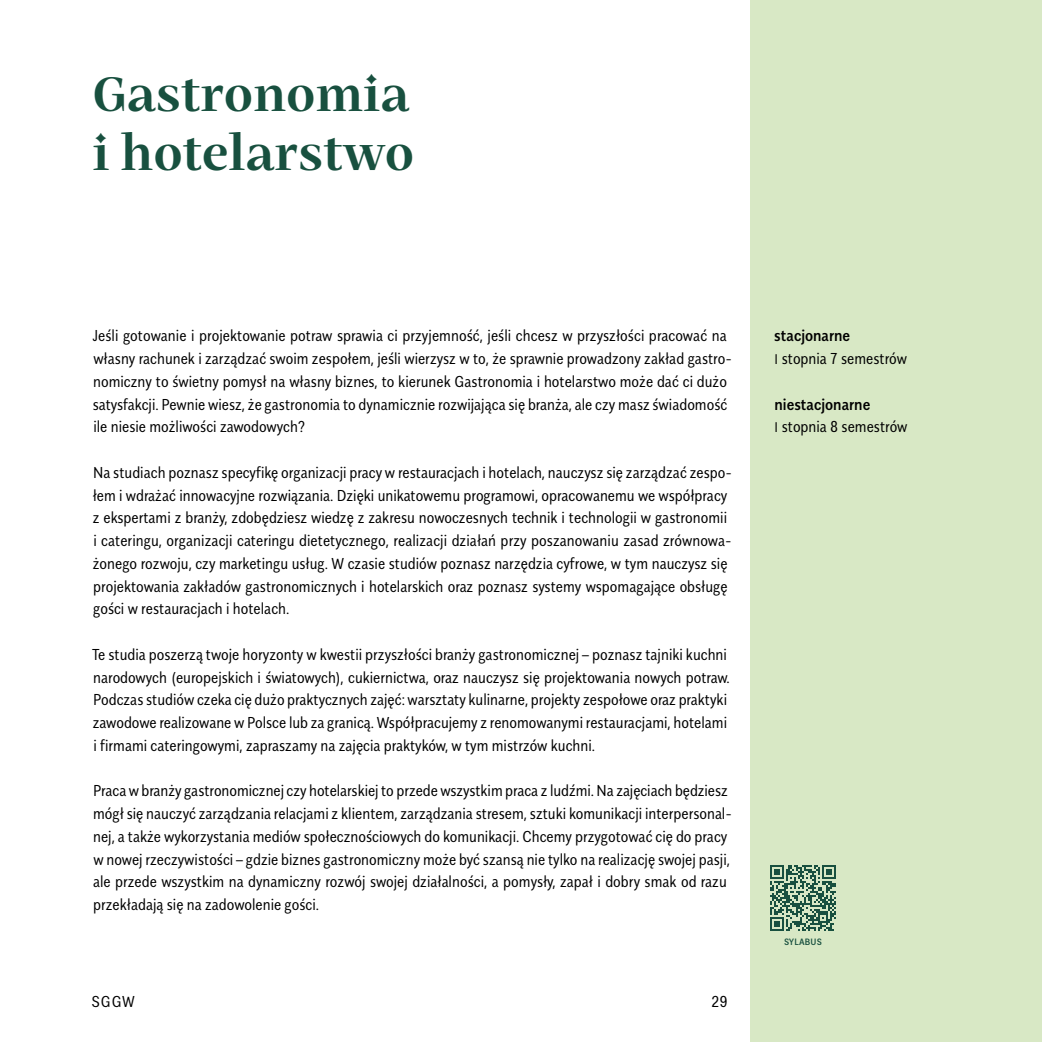
<style>
.page{position:relative;width:1042px;height:1042px;background:#fff}
.page>*{position:absolute;margin:0;border:0;box-sizing:border-box;transform-origin:0 0}
.t1{font:700 47.25px/59.5px "SGGW Mastro";color:#18503f}
.t2{font:300 15.75px/22.8px "SGGW Sans Condensed";color:#000}
.t3{font:500 9.1px "SGGW Sans Condensed";letter-spacing:.025em;color:#18503f}
.s1{font-weight:500}
.s2{font-size:14px}
</style>
<div class="page">
<div style="left:751px;top:0;width:291px;height:1042px;background:#d8e8c5"></div>
<svg style="left:770px;top:865px;width:66px;height:65px"></svg>
<h1 class="t1" style="left:92px;top:60px;width:323px">Gastronomia i hotelarstwo</h1>
<p class="t2" style="left:92px;top:323px;width:641px">Jeśli gotowanie i projektowanie potraw sprawia ci przyjemność, jeśli chcesz w przyszłości pracować na własny rachunek i zarządzać swoim zespołem, jeśli wierzysz w to, że sprawnie prowadzony zakład gastro&shy;nomiczny to świetny pomysł na własny biznes, to kierunek Gastronomia i hotelarstwo może dać ci dużo satysfakcji. Pewnie wiesz, że gastronomia to dynamicznie rozwijająca się branża, ale czy masz świadomość ile niesie możliwości zawodowych?</p>
<p class="t2" style="left:93px;top:460px;width:641px">Na studiach poznasz specyfikę organizacji pracy w restauracjach i hotelach, nauczysz się zarządzać zespo&shy;łem i wdrażać innowacyjne rozwiązania. Dzięki unikatowemu programowi, opracowanemu we współpracy z ekspertami z branży, zdobędziesz wiedzę z zakresu nowoczesnych technik i technologii w gastronomii i cateringu, organizacji cateringu dietetycznego, realizacji działań przy poszanowaniu zasad zrównowa&shy;żonego rozwoju, czy marketingu usług. W czasie studiów poznasz narzędzia cyfrowe, w tym nauczysz się projektowania zakładów gastronomicznych i hotelarskich oraz poznasz systemy wspomagające obsługę gości w restauracjach i hotelach.</p>
<p class="t2" style="left:92px;top:642px;width:639px">Te studia poszerzą twoje horyzonty w kwestii przyszłości branży gastronomicznej – poznasz tajniki kuchni narodowych (europejskich i światowych), cukiernictwa, oraz nauczysz się projektowania nowych potraw.<br>Podczas studiów czeka cię dużo praktycznych zajęć: warsztaty kulinarne, projekty zespołowe oraz praktyki zawodowe realizowane w Polsce lub za granicą. Współpracujemy z renomowanymi restauracjami, hotelami i firmami cateringowymi, zapraszamy na zajęcia praktyków, w tym mistrzów kuchni.</p>
<p class="t2" style="left:93px;top:778px;width:640px">Praca w branży gastronomicznej czy hotelarskiej to przede wszystkim praca z ludźmi. Na zajęciach będziesz mógł się nauczyć zarządzania relacjami z klientem, zarządzania stresem, sztuki komunikacji interpersonal&shy;nej, a także wykorzystania mediów społecznościowych do komunikacji. Chcemy przygotować cię do pracy w nowej rzeczywistości – gdzie biznes gastronomiczny może być szansą nie tylko na realizację swojej pasji, ale przede wszystkim na dynamiczny rozwój swojej działalności, a pomysły, zapał i dobry smak od razu przekładają się na zadowolenie gości.</p>
<p class="t2" style="left:92px;top:988px;width:45px">SGGW</p>
<p class="t2" style="left:711px;top:988px;width:18px">29</p>
<p class="t2" style="left:774px;top:323px;width:134px"><span class="s1">stacjonarne<br></span><span class="s2">I</span> stopnia 7 semestrów</p>
<p class="t2" style="left:774px;top:391px;width:134px"><span class="s1">niestacjonarne<br></span><span class="s2">I</span> stopnia 8 semestrów</p>
<p class="t3" style="left:784px;top:934px;width:40px">SYLABUS</p>
</div>
